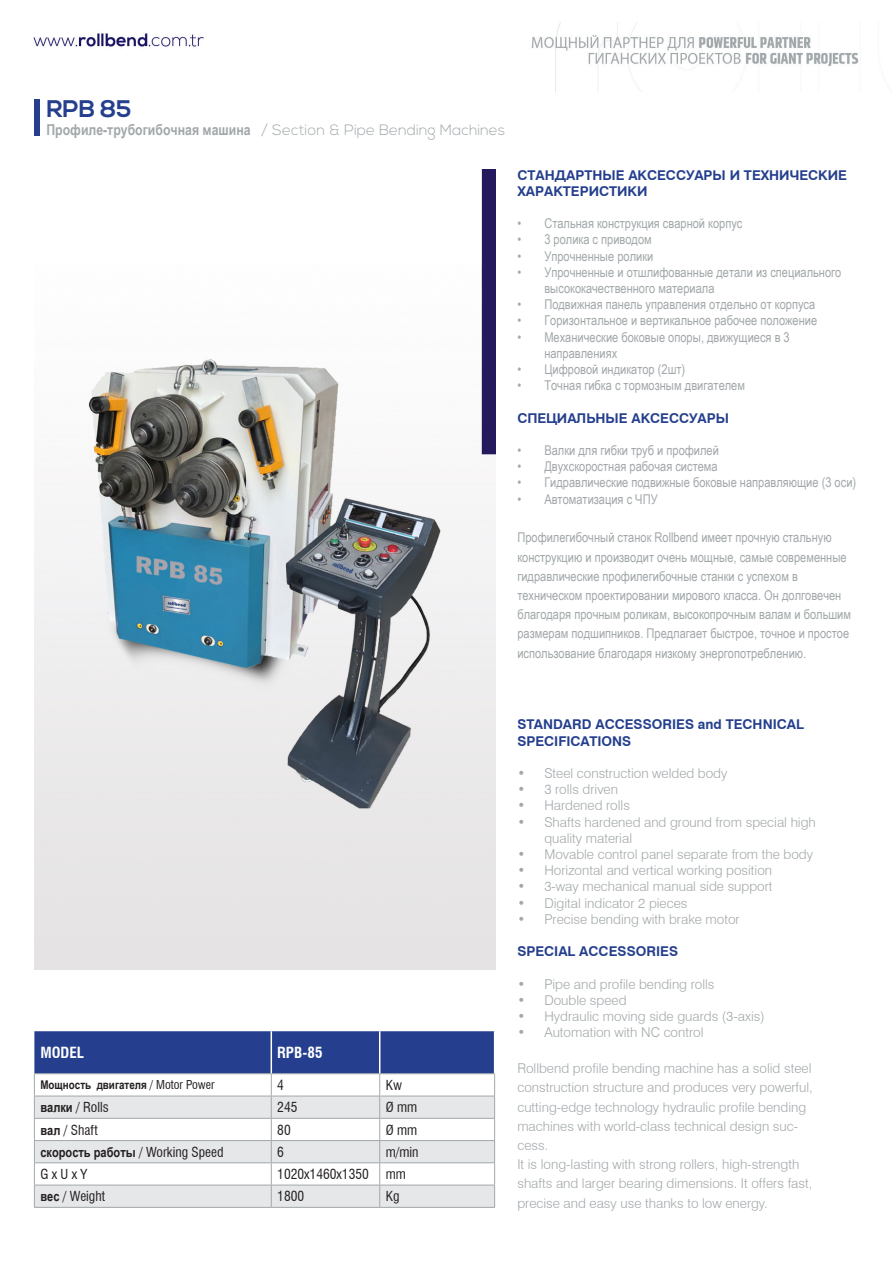
<style>
.page{position:relative;width:893px;height:1263px;background:#fff}
.page>*{position:absolute;margin:0;border:0;box-sizing:border-box;transform-origin:0 0}
.t1{font:700 24px "Nexa";color:#253f8e}
.t2{font:300 15px "Nexa";color:#a2a8aa}
.t3{font:700 condensed 15px "Swiss 721 BT";color:#fff}
.t4{font:13.5px/19.2px "Arial Narrow";color:#a2a8aa}
.t5{font:300 13.5px/19.2px "Swiss 721 BT";color:#a2a8aa}
.t6{font:700 13.5px/16.2px "Swiss 721 BT";color:#253f8e}
.t7{font:condensed 13.5px "Swiss 721 BT";color:#231f20}
.t8{font:700 13.5px "Arial Narrow";color:#231f20}
.t9{font:700 12px "Arial Narrow";color:#231f20}
.s1{font-family:"Arial Narrow";font-weight:700}
.s2{font-family:"Swiss 721 BT";font-weight:400;font-stretch:condensed}
.s3{font-family:"Arial Narrow";font-weight:700;font-stretch:normal}
</style>
<div class="page">
<img style="left:33px;top:22px;width:826px;height:1185px">
<div style="left:34px;top:99px;width:6px;height:36px;background:#253f8e"></div>
<img style="left:34px;top:169px;width:461px;height:800px">
<svg style="left:34px;top:1031px;width:461px;height:176px"></svg>
<hr style="left:34px;top:1207px;width:237px;height:1px;background:#a2a8aa">
<hr style="left:271px;top:1207px;width:109px;height:1px;background:#a2a8aa">
<hr style="left:380px;top:1207px;width:115px;height:1px;background:#a2a8aa">
<hr style="left:271px;top:1031px;width:1px;height:42px;background:#fff">
<hr style="left:379px;top:1031px;width:1px;height:42px;background:#fff">
<hr style="left:494px;top:1031px;width:1px;height:42px;background:#fff">
<p class="t1" style="left:46px;top:95px;width:87px">RPB 85</p>
<p class="t2" style="left:46px;top:121px;width:460px"><span class="s1">Профиле-трубогибочная машина</span> / Section &amp; Pipe Bending Machines</p>
<p class="t6" style="left:517px;top:166px;width:331px">СТАНДАРТНЫЕ АКСЕССУАРЫ И ТЕХНИЧЕСКИЕ<br>ХАРАКТЕРИСТИКИ</p>
<p class="t4" style="left:517px;top:213px;width:227px">• Стальная конструкция сварной корпус</p>
<p class="t4" style="left:517px;top:230px;width:136px">• 3 ролика с приводом</p>
<p class="t4" style="left:517px;top:246px;width:138px">• Упрочненные ролики</p>
<p class="t4" style="left:544px;top:263px;width:298px;line-height:16.2px;text-indent:-27px">• Упрочненные и отшлифованные детали из специального высококачественного материала</p>
<p class="t4" style="left:517px;top:294px;width:299px">• Подвижная панель управления отдельно от корпуса</p>
<p class="t4" style="left:517px;top:311px;width:301px">• Горизонтальное и вертикальное рабочее положение</p>
<p class="t4" style="left:544px;top:328px;width:247px;line-height:16.2px;text-indent:-27px">• Механические боковые опоры, движущиеся в 3 направлениях</p>
<p class="t4" style="left:517px;top:359px;width:169px">• Цифровой индикатор (2шт)</p>
<p class="t4" style="left:517px;top:375px;width:229px">• Точная гибка с тормозным двигателем</p>
<p class="t6" style="left:517px;top:409px;width:213px">СПЕЦИАЛЬНЫЕ АКСЕССУАРЫ</p>
<p class="t4" style="left:517px;top:440px;width:203px">• Валки для гибки труб и профилей</p>
<p class="t4" style="left:517px;top:456px;width:202px">• Двухскоростная рабочая система</p>
<p class="t4" style="left:517px;top:473px;width:340px">• Гидравлические подвижные боковые направляющие (3 оси)</p>
<p class="t4" style="left:517px;top:489px;width:142px">• Автоматизация с ЧПУ</p>
<p class="t4" style="left:517px;top:527px;width:335px">Профилегибочный станок Rollbend имеет прочную стальную конструкцию и производит очень мощные, самые современные гидравлические профилегибочные станки с успехом в техническом проектировании мирового класса. Он долговечен благодаря прочным роликам, высокопрочным валам и большим размерам подшипников. Предлагает быстрое, точное и простое использование благодаря низкому энергопотреблению.</p>
<p class="t3" style="left:40px;top:1044px;width:45px">MODEL</p>
<p class="t3" style="left:277px;top:1044px;width:47px">RPB-85</p>
<p class="t9" style="left:40px;top:1075px;width:176px">Мощность двигателя <span class="s2">/ Motor Power</span></p>
<p class="t7" style="left:277px;top:1077px;width:8px">4</p>
<p class="t7" style="left:386px;top:1077px;width:18px">Kw</p>
<p class="t7" style="left:40px;top:1099px;width:70px"><span class="s3">валки</span> / Rolls</p>
<p class="t7" style="left:277px;top:1099px;width:22px">245</p>
<p class="t7" style="left:386px;top:1099px;width:33px">Ø mm</p>
<p class="t7" style="left:40px;top:1121px;width:59px"><span class="s3">вал</span> / Shaft</p>
<p class="t7" style="left:277px;top:1121px;width:15px">80</p>
<p class="t7" style="left:386px;top:1121px;width:33px">Ø mm</p>
<p class="t8" style="left:40px;top:1142px;width:185px">скорость работы <span class="s2">/ Working Speed</span></p>
<p class="t7" style="left:277px;top:1144px;width:8px">6</p>
<p class="t7" style="left:386px;top:1144px;width:34px">m/min</p>
<p class="t7" style="left:40px;top:1166px;width:48px">G x U x Y</p>
<p class="t7" style="left:277px;top:1166px;width:93px">1020x1460x1350</p>
<p class="t7" style="left:386px;top:1166px;width:22px">mm</p>
<p class="t7" style="left:40px;top:1188px;width:66px"><span class="s3">вес</span> / Weight</p>
<p class="t7" style="left:277px;top:1188px;width:28px">1800</p>
<p class="t7" style="left:386px;top:1188px;width:15px">Kg</p>
<p class="t6" style="left:517px;top:716px;width:288px">STANDARD ACCESSORIES and TECHNICAL<br>SPECIFICATIONS</p>
<p class="t5" style="left:517px;top:763px;width:212px">• Steel construction welded body</p>
<p class="t5" style="left:517px;top:780px;width:102px">• 3 rolls driven</p>
<p class="t5" style="left:517px;top:796px;width:114px">• Hardened rolls</p>
<p class="t5" style="left:544px;top:813px;width:273px;line-height:16.2px;text-indent:-27px">• Shafts hardened and ground from special high quality material</p>
<p class="t5" style="left:517px;top:844px;width:297px">• Movable control panel separate from the body</p>
<p class="t5" style="left:517px;top:861px;width:256px">• Horizontal and vertical working position</p>
<p class="t5" style="left:517px;top:877px;width:257px">• 3-way mechanical manual side support</p>
<p class="t5" style="left:517px;top:893px;width:172px">• Digital indicator 2 pieces</p>
<p class="t5" style="left:517px;top:909px;width:224px">• Precise bending with brake motor</p>
<p class="t6" style="left:517px;top:943px;width:162px">SPECIAL ACCESSORIES</p>
<p class="t5" style="left:517px;top:974px;width:199px">• Pipe and profile bending rolls</p>
<p class="t5" style="left:517px;top:990px;width:111px">• Double speed</p>
<p class="t5" style="left:517px;top:1006px;width:249px">• Hydraulic moving side guards (3-axis)</p>
<p class="t5" style="left:517px;top:1023px;width:188px">• Automation with NC control</p>
<p class="t5" style="left:517px;top:1059px;width:297px">Rollbend profile bending machine has a solid steel construction structure and produces very powerful, cutting-edge technology hydraulic profile bending machines with world-class technical design suc&shy;cess.</p>
<p class="t5" style="left:517px;top:1155px;width:296px">It is long-lasting with strong rollers, high-strength shafts and larger bearing dimensions. It offers fast, precise and easy use thanks to low energy.</p>
</div>
